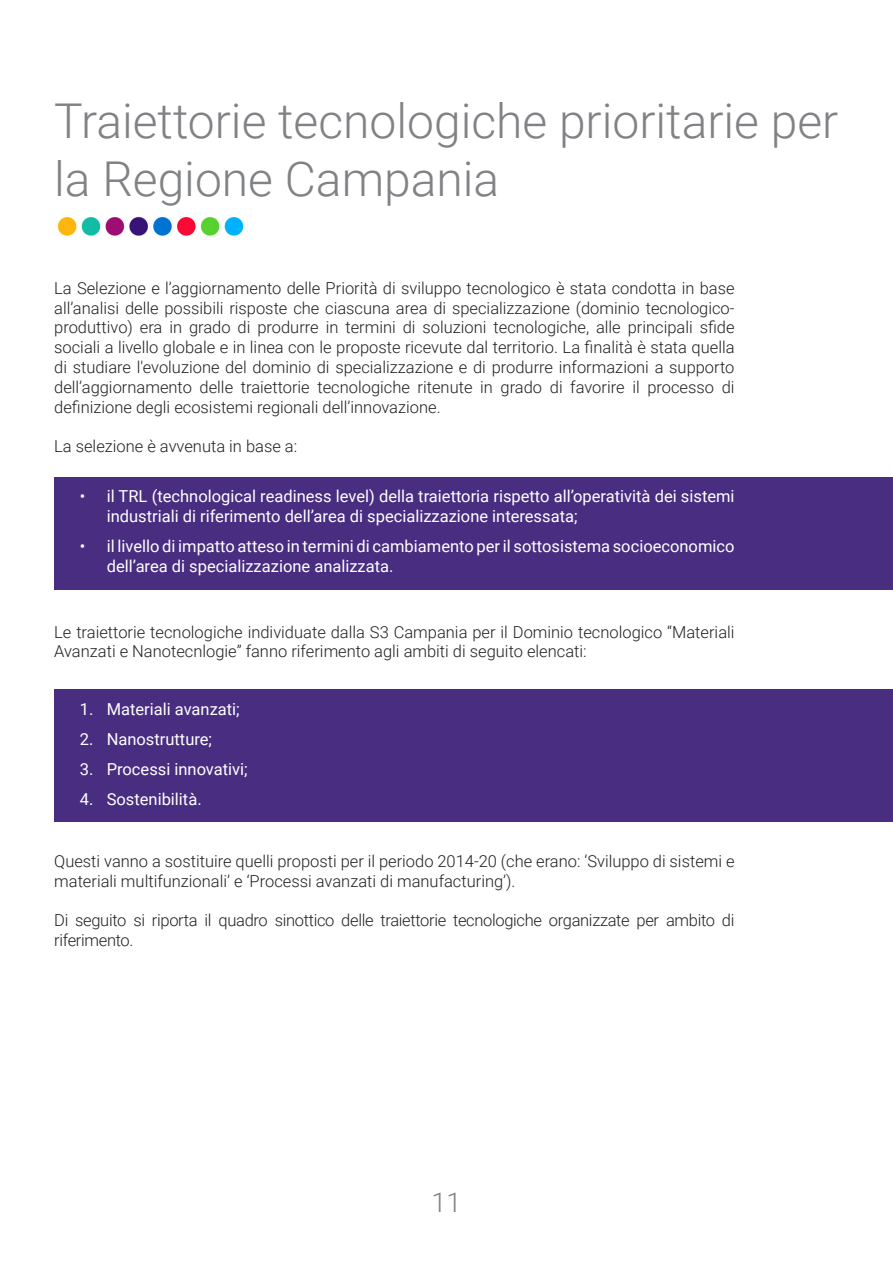
<style>
.page{position:relative;width:893px;height:1263px;background:#fff}
.page>*{position:absolute;margin:0;border:0;box-sizing:border-box;transform-origin:0 0}
.t1{font:300 48px/57.6px "Roboto";color:#808285}
.t2{font:300 27px "Roboto";color:#808285}
.t3{font:300 16.5px/19.8px "Roboto";color:#231f20}
.t4{font:16.5px/19.8px "Roboto";color:#fff}
.t5{font:300 16.5px/19.8px "Roboto";letter-spacing:-.02em;color:#231f20}
</style>
<div class="page">
<img style="left:57px;top:216px;width:187px;height:20px">
<div style="left:54px;top:477px;width:839px;height:113px;background:#492d81"></div>
<div style="left:54px;top:690px;width:839px;height:132px;background:#492d81"></div>
<p class="t1" style="left:54px;top:90px;width:786px">Traiettorie tecnologiche prioritarie per la Regione Campania</p>
<p class="t3" style="left:54px;top:277px;width:682px;text-align:justify">La Selezione e l’aggiornamento delle Priorità di sviluppo tecnologico è stata condotta in base all’analisi delle possibili risposte che ciascuna area di specializzazione (dominio tecnologico&shy;produttivo) era in grado di produrre in termini di soluzioni tecnologiche, alle principali sfide sociali a livello globale e in linea con le proposte ricevute dal territorio. La finalità è stata quella di studiare l'evoluzione del dominio di specializzazione e di produrre informazioni a supporto dell’aggiornamento delle traiettorie tecnologiche ritenute in grado di favorire il processo di definizione degli ecosistemi regionali dell’innovazione.</p>
<p class="t3" style="left:54px;top:436px;width:244px">La selezione è avvenuta in base a:</p>
<p class="t4" style="left:107px;top:486px;width:629px;text-indent:-27px">• il TRL (technological readiness level) della traiettoria rispetto all’operatività dei sistemi industriali di riferimento dell’area di specializzazione interessata;</p>
<p class="t4" style="left:107px;top:536px;width:629px;text-indent:-27px">• il livello di impatto atteso in termini di cambiamento per il sottosistema socioeconomico dell’area di specializzazione analizzata.</p>
<p class="t3" style="left:54px;top:621px;width:682px">Le traiettorie tecnologiche individuate dalla S3 Campania per il Dominio tecnologico “Materiali<br>Avanzati e Nanotecnlogie” fanno riferimento agli ambiti di seguito elencati:</p>
<p class="t4" style="left:80px;top:698px;width:162px">1. Materiali avanzati;</p>
<p class="t4" style="left:80px;top:728px;width:134px">2. Nanostrutture;</p>
<p class="t4" style="left:80px;top:758px;width:169px">3. Processi innovativi;</p>
<p class="t4" style="left:80px;top:788px;width:123px">4. Sostenibilità.</p>
<p class="t3" style="left:54px;top:850px;width:682px">Questi vanno a sostituire quelli proposti per il periodo 2014-20 (che erano: ‘Sviluppo di sistemi e materiali multifunzionali’ e ‘Processi avanzati di manufacturing’).</p>
<p class="t5" style="left:54px;top:910px;width:682px">Di seguito si riporta il quadro sinottico delle traiettorie tecnologiche organizzate per ambito di riferimento.</p>
<h2 class="t2" style="left:431px;top:1183px;width:31px">11</h2>
</div>
